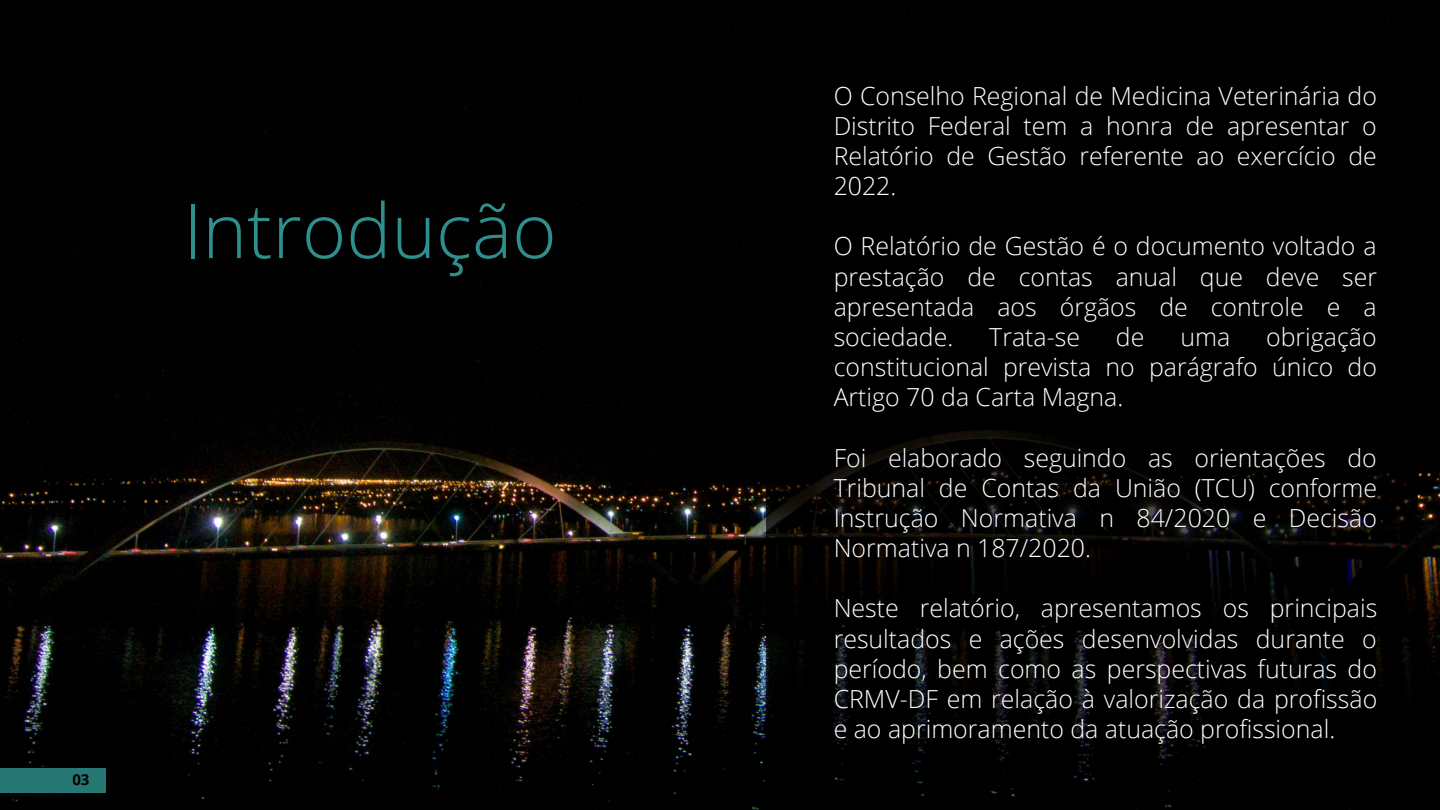
<style>
.page{position:relative;width:1440px;height:810px;background:#fff}
.page>*{position:absolute;margin:0;border:0;box-sizing:border-box;transform-origin:0 0}
.t1{font:300 75.8px "Open Sans";color:#2f8f8d}
.t2{font:300 24.9px/30.2px "Open Sans";color:#fff;text-align:justify}
.t3{font:700 15px "Open Sans";color:#000}
</style>
<div class="page">
<img style="left:0;top:0;width:1440px;height:810px">
<div style="left:766px;top:48px;width:652px;height:728px;background:#000"></div>
<div style="left:0;top:768px;width:105px;height:24px;background:#277775"></div>
<p class="t1" style="left:183px;top:177px;width:375px">Introdução</p>
<p class="t3" style="left:72px;top:769px;width:19px">03</p>
<p class="t2" style="left:834px;top:80px;width:545px">O Conselho Regional de Medicina Veterinária do Distrito Federal tem a honra de apresentar o Relatório de Gestão referente ao exercício de 2022.</p>
<p class="t2" style="left:834px;top:231px;width:545px">O Relatório de Gestão é o documento voltado a prestação de contas anual que deve ser apresentada aos órgãos de controle e a sociedade.</p>
<p class="t2" style="left:834px;top:321px;width:545px;text-indent:433px">obrigação constitucional prevista no parágrafo único do Artigo 70 da Carta Magna.</p>
<p class="t2" style="left:834px;top:442px;width:545px">Foi elaborado seguindo as orientações do Tribunal de Contas da União (TCU) conforme Instrução Normativa n 84/2020 e Decisão Normativa n 187/2020.</p>
<p class="t2" style="left:989px;top:321px;width:92px">Trata-se</p>
<p class="t2" style="left:1116px;top:321px;width:30px">de</p>
<p class="t2" style="left:1180px;top:321px;width:51px">uma</p>
<p class="t2" style="left:834px;top:593px;width:545px">Neste relatório, apresentamos os principais resultados e ações desenvolvidas durante o período, bem como as perspectivas futuras do CRMV-DF em relação à valorização da profissão e ao aprimoramento da atuação profissional.</p>
</div>
